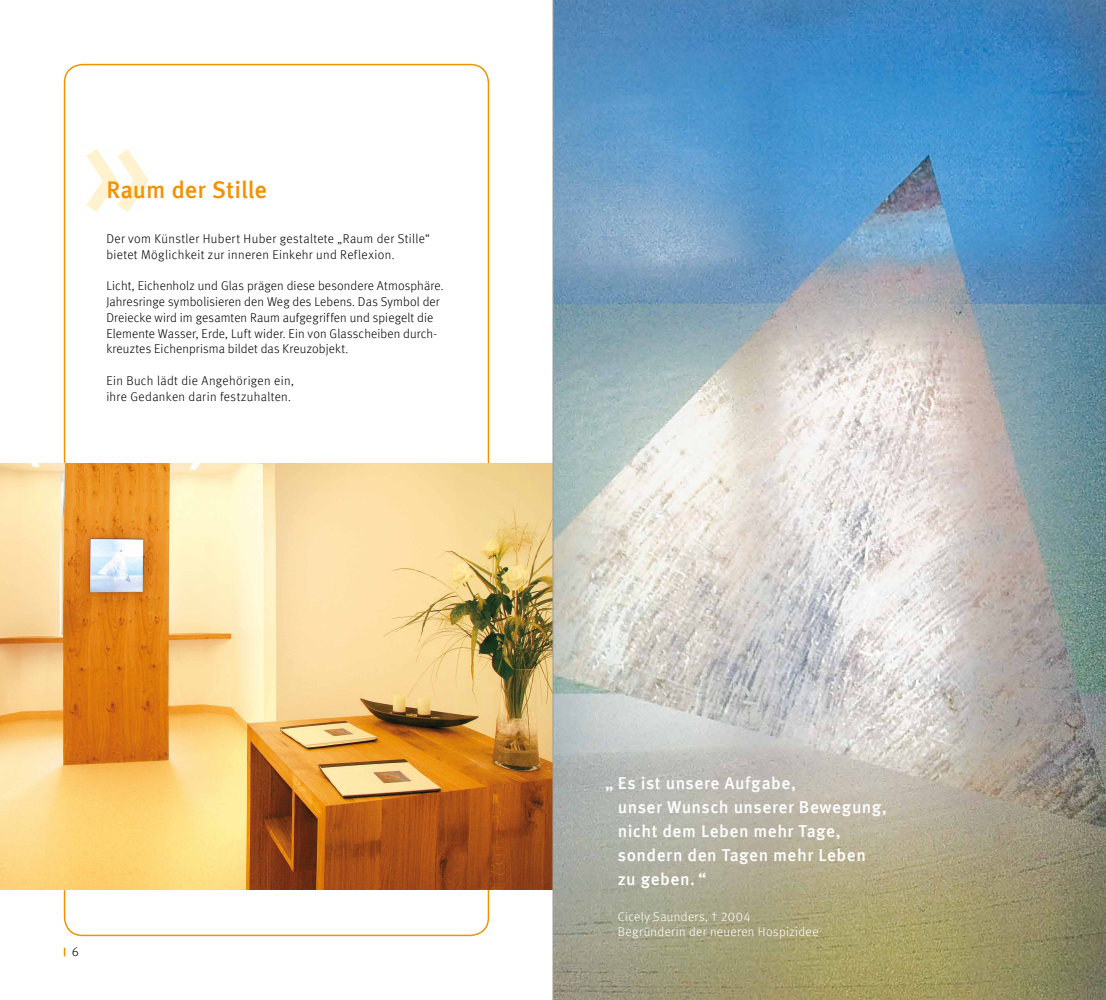
<style>
.page{position:relative;width:1106px;height:1000px;background:#fff}
.page>*{position:absolute;margin:0;border:0;box-sizing:border-box;transform-origin:0 0}
.t1{font:500 24px "Meta Offc";color:#f39200}
.t2{font:500 17.25px/24px "Meta Offc";letter-spacing:.03em;color:#fff}
.t3{font:300 12.75px/15.8px "Meta Offc";letter-spacing:.015em;color:#000}
.t4{font:300 12.75px/15.3px "Meta Offc";letter-spacing:.03em;color:#fff}
</style>
<div class="page">
<svg style="left:86px;top:149px;width:63px;height:63px"></svg>
<img style="left:554px;top:0;width:552px;height:999px">
<img style="left:0;top:463px;width:553px;height:426px">
<hr style="left:553px;top:0;width:1px;height:999px;background:#9d9d9c">
<h1 class="t1" style="left:106px;top:176px;width:162px">Raum der Stille</h1>
<p class="t3" style="left:106px;top:231px;width:325px">Der vom Künstler Hubert Huber gestaltete „Raum der Stille“ bietet Möglichkeit zur inneren Einkehr und Reflexion.</p>
<p class="t3" style="left:106px;top:278px;width:339px">Licht, Eichenholz und Glas prägen diese besondere Atmosphäre.<br>Jahresringe symbolisieren den Weg des Lebens. Das Symbol der Dreiecke wird im gesamten Raum aufgegriffen und spiegelt die Elemente Wasser, Erde, Luft wider. Ein von Glasscheiben durch&shy;kreuztes Eichenprisma bildet das Kreuzobjekt.</p>
<p class="t3" style="left:106px;top:373px;width:189px">Ein Buch lädt die Angehörigen ein, ihre Gedanken darin festzuhalten.</p>
<p class="t3" style="left:72px;top:944px;width:9px">6</p>
<h2 class="t2" style="left:618px;top:771px;width:270px;text-indent:-13px">„ Es ist unsere Aufgabe,<br>unser Wunsch unserer Bewegung, nicht dem Leben mehr Tage, sondern den Tagen mehr Leben zu geben. “</h2>
<p class="t4" style="left:618px;top:908px;width:202px">Cicely Saunders, † 2004<br>Begründerin der neueren Hospizidee</p>
</div>
